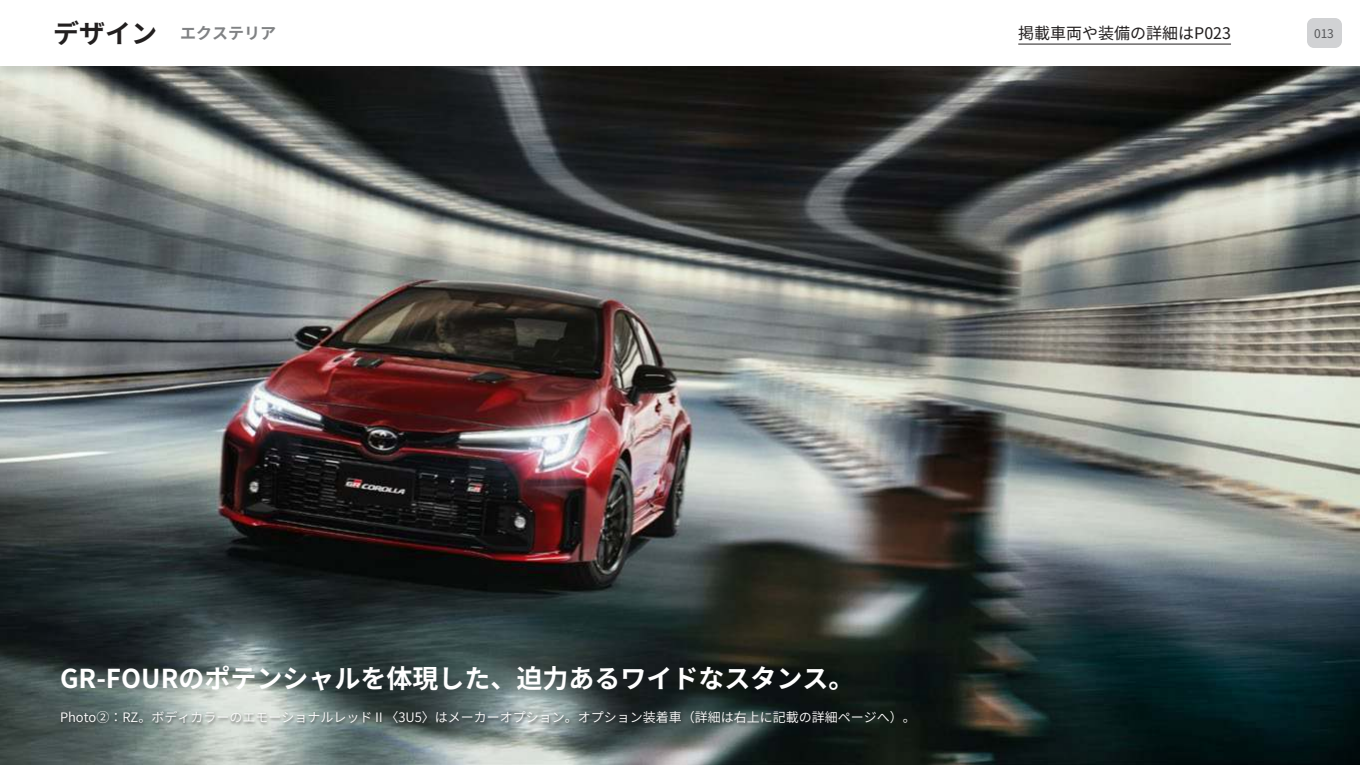
<style>
.page{position:relative;width:1360px;height:765px;background:#fff}
.page>*{position:absolute;margin:0;border:0;box-sizing:border-box;transform-origin:0 0}
.t1{font:700 26px "Noto Sans CJ Kjp";color:#fff}
.t2{font:16px "Noto Sans CJ Kjp";color:#221f1f}
.t3{font:700 16px "Noto Sans CJ Kjp";color:#808284}
.t4{font:600 13px "Noto Sans CJ Kjp";color:#fff}
.t5{font:12px "Noto Sans CJ Kjp";color:#57585a}
.s1{font-size:26px;color:#221f1f}
</style>
<div class="page">
<img style="left:0;top:80px;width:1360px;height:685px">
<div style="left:60px;top:710px;width:851px;height:18px;background:#221f1f;opacity:.75"></div>
<div style="left:0;top:0;width:1360px;height:80px;background:#221f1f;opacity:.15"></div>
<div style="left:0;top:0;width:1360px;height:66px;background:#fff"></div>
<div style="left:1307px;top:18px;width:35px;height:30px;background:#d1d2d4;border-radius:7px"></div>
<hr style="left:1018px;top:44px;width:213px;height:1px;background:#221f1f">
<p class="t3" style="left:53px;top:24px;width:224px"><span class="s1">デザイン</span> エクステリア</p>
<p class="t2" style="left:1018px;top:24px;width:214px">掲載車両や装備の詳細はP023</p>
<p class="t5" style="left:1314px;top:26px;width:21px">013</p>
<h1 class="t1" style="left:60px;top:664px;width:796px">GR-FOURのポテンシャルを体現した、迫力あるワイドなスタンス。</h1>
<p class="t4" style="left:60px;top:710px;width:857px">Photo②：RZ。ボディカラーのエモーショナルレッドⅡ〈3U5〉はメーカーオプション。オプション装着車（詳細は右上に記載の詳細ページへ）。</p>
</div>
